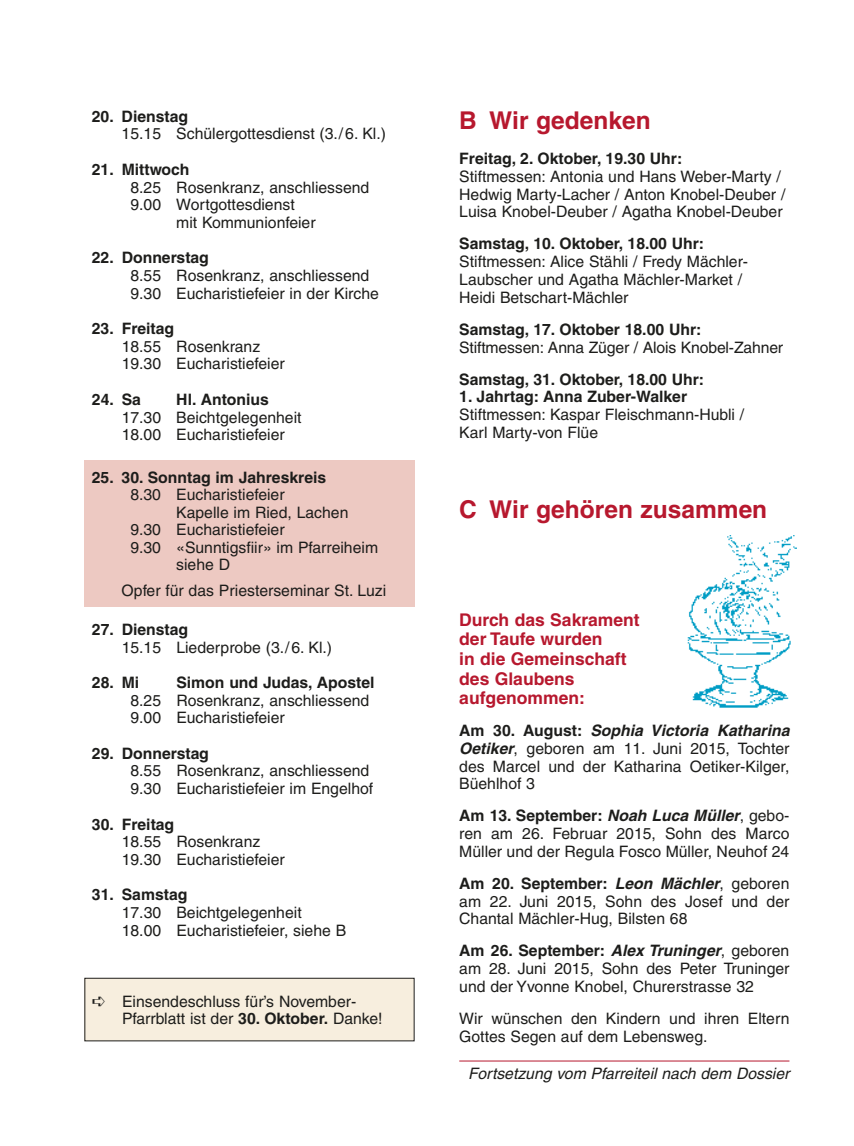
<style>
.page{position:relative;width:854px;height:1146px;background:#fff}
.page>*{position:absolute;margin:0;border:0;box-sizing:border-box;transform-origin:0 0}
.t1{font:700 24.5px "Helvetica";color:#b7182e}
.t2{font:700 17.5px/19.6px "Helvetica";color:#b7182e}
.t3{font:15.75px/17.8px "Helvetica";color:#1d1d1b}
.t4{font:700 15.75px "Helvetica";color:#1d1d1b}
.t5{font:italic 15.75px "Helvetica";color:#1d1d1b}
.s1{font-weight:700}
.s2{font-weight:700;font-style:italic}
</style>
<div class="page">
<div style="left:84px;top:460px;width:330px;height:146px;background:#edc9c2"></div>
<hr style="left:459px;top:1061px;width:330px;height:1px;background:#b7182e">
<img style="left:687px;top:536px;width:108px;height:172px">
<div style="left:85px;top:978px;width:329px;height:63px;background:#f7eede"></div>
<div style="left:84px;top:978px;width:330px;height:63px;border:1px solid #1d1d1b"></div>
<p class="t4" style="left:92px;top:107px;width:98px">20. Dienstag</p>
<p class="t3" style="left:122px;top:125px;width:266px">15.15 Schülergottesdienst (3./6. Kl.)</p>
<p class="t4" style="left:92px;top:160px;width:99px">21. Mittwoch</p>
<p class="t3" style="left:130px;top:178px;width:240px">8.25 Rosenkranz, anschliessend</p>
<p class="t3" style="left:130px;top:196px;width:166px">9.00 Wortgottesdienst</p>
<p class="t3" style="left:176px;top:213px;width:141px">mit Kommunionfeier</p>
<p class="t4" style="left:92px;top:248px;width:118px">22. Donnerstag</p>
<p class="t3" style="left:130px;top:267px;width:250px">8.55 Rosenkranz, anschliessend<br>9.30 Eucharistiefeier in der Kirche</p>
<p class="t4" style="left:92px;top:319px;width:84px">23. Freitag</p>
<p class="t3" style="left:122px;top:337px;width:164px">18.55 Rosenkranz<br>19.30 Eucharistiefeier</p>
<p class="t4" style="left:92px;top:390px;width:51px">24. Sa</p>
<p class="t4" style="left:176px;top:390px;width:94px">Hl. Antonius</p>
<p class="t3" style="left:122px;top:408px;width:181px">17.30 Beichtgelegenheit<br>18.00 Eucharistiefeier</p>
<p class="t4" style="left:92px;top:467px;width:236px">25. 30. Sonntag im Jahreskreis</p>
<p class="t3" style="left:130px;top:485px;width:156px">8.30 Eucharistiefeier</p>
<p class="t3" style="left:176px;top:503px;width:174px">Kapelle im Ried, Lachen</p>
<p class="t3" style="left:130px;top:520px;width:156px">9.30 Eucharistiefeier</p>
<p class="t3" style="left:130px;top:538px;width:249px">9.30 «Sunntigsfiir» im Pfarreiheim</p>
<p class="t3" style="left:176px;top:555px;width:55px">siehe D</p>
<p class="t3" style="left:122px;top:582px;width:266px">Opfer für das Priesterseminar St. Luzi</p>
<p class="t4" style="left:92px;top:620px;width:98px">27. Dienstag</p>
<p class="t3" style="left:122px;top:638px;width:212px">15.15 Liederprobe (3./6. Kl.)</p>
<p class="t4" style="left:92px;top:673px;width:49px">28. Mi</p>
<p class="t4" style="left:176px;top:673px;width:200px">Simon und Judas, Apostel</p>
<p class="t3" style="left:130px;top:691px;width:240px">8.25 Rosenkranz, anschliessend<br>9.00 Eucharistiefeier</p>
<p class="t4" style="left:92px;top:744px;width:118px">29. Donnerstag</p>
<p class="t3" style="left:130px;top:762px;width:244px">8.55 Rosenkranz, anschliessend<br>9.30 Eucharistiefeier im Engelhof</p>
<p class="t4" style="left:92px;top:814px;width:84px">30. Freitag</p>
<p class="t3" style="left:122px;top:833px;width:164px">18.55 Rosenkranz<br>19.30 Eucharistiefeier</p>
<p class="t4" style="left:92px;top:885px;width:97px">31. Samstag</p>
<p class="t3" style="left:122px;top:903px;width:226px">17.30 Beichtgelegenheit<br>18.00 Eucharistiefeier, siehe B</p>
<p class="t3" style="left:122px;top:993px;width:262px;text-indent:-30px">➪ Einsendeschluss für’s November-<br>Pfarrblatt ist der <span class="s1">30. Oktober.</span> Danke!</p>
<h1 class="t1" style="left:459px;top:105px;width:193px">B Wir gedenken</h1>
<p class="t4" style="left:459px;top:149px;width:224px">Freitag, 2. Oktober, 19.30 Uhr:</p>
<p class="t3" style="left:459px;top:167px;width:327px">Stiftmessen: Antonia und Hans Weber-Marty /<br>Hedwig Marty-Lacher / Anton Knobel-Deuber /<br>Luisa Knobel-Deuber / Agatha Knobel-Deuber</p>
<p class="t4" style="left:459px;top:234px;width:246px">Samstag, 10. Oktober, 18.00 Uhr:</p>
<p class="t3" style="left:459px;top:253px;width:289px">Stiftmessen: Alice Stähli / Fredy Mächler-<br>Laubscher und Agatha Mächler-Market /<br>Heidi Betschart-Mächler</p>
<p class="t4" style="left:459px;top:320px;width:243px">Samstag, 17. Oktober 18.00 Uhr:</p>
<p class="t3" style="left:459px;top:338px;width:325px">Stiftmessen: Anna Züger / Alois Knobel-Zahner</p>
<p class="t4" style="left:459px;top:369px;width:246px">Samstag, 31. Oktober, 18.00 Uhr:</p>
<p class="t4" style="left:459px;top:387px;width:229px">1. Jahrtag: Anna Zuber-Walker</p>
<p class="t3" style="left:459px;top:406px;width:286px">Stiftmessen: Kaspar Fleischmann-Hubli /<br>Karl Marty-von Flüe</p>
<h1 class="t1" style="left:459px;top:494px;width:309px">C Wir gehören zusammen</h1>
<p class="t2" style="left:459px;top:610px;width:182px">Durch das Sakrament der Taufe wurden<br>in die Gemeinschaft des Glaubens aufgenommen:</p>
<p class="t3" style="left:459px;top:722px;width:331px;text-align:justify"><span class="s1">Am 30. August:</span> <span class="s2">Sophia Victoria Katharina Oetiker</span>, geboren am 11. Juni 2015, Tochter des Marcel und der Katharina Oetiker-Kilger, Büehlhof 3</p>
<p class="t3" style="left:459px;top:807px;width:331px;text-align:justify"><span class="s1">Am 13. September:</span> <span class="s2">Noah Luca Müller</span>, gebo&shy;ren am 26. Februar 2015, Sohn des Marco Müller und der Regula Fosco Müller, Neuhof 24</p>
<p class="t3" style="left:459px;top:874px;width:331px;text-align:justify"><span class="s1">Am 20. September:</span> <span class="s2">Leon Mächler</span>, geboren am 22. Juni 2015, Sohn des Josef und der Chantal Mächler-Hug, Bilsten 68</p>
<p class="t3" style="left:459px;top:942px;width:331px;text-align:justify"><span class="s1">Am 26. September:</span> <span class="s2">Alex Truninger</span>, geboren am 28. Juni 2015, Sohn des Peter Truninger und der Yvonne Knobel, Churerstrasse 32</p>
<p class="t3" style="left:459px;top:1009px;width:331px">Wir wünschen den Kindern und ihren Eltern<br>Gottes Segen auf dem Lebensweg.</p>
<p class="t5" style="left:468px;top:1064px;width:322px">Fortsetzung vom Pfarreiteil nach dem Dossier</p>
</div>
